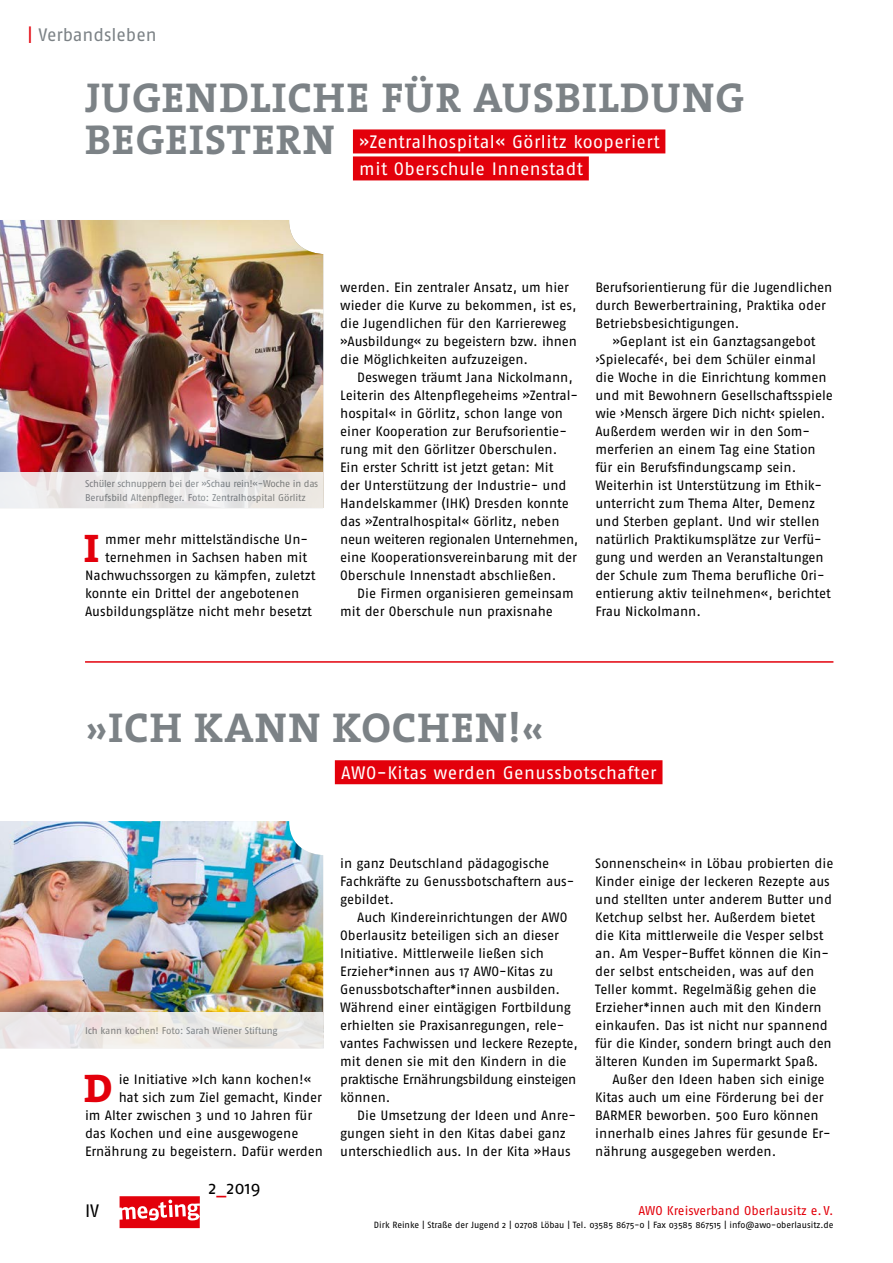
<style>
.page{position:relative;width:893px;height:1263px;background:#fff}
.page>*{position:absolute;margin:0;border:0;box-sizing:border-box;transform-origin:0 0}
.t1{font:700 42px/42px "The Serif";letter-spacing:.025em;color:#7c8286}
.t2{font:800 40.2px "The Serif";color:#e3000b}
.t3{font:18px/27px "Fago No";letter-spacing:.025em;color:#fff}
.t4{font:18px "Fago No";letter-spacing:-.005em;color:#7c8286}
.t5{font:18px "Fago No";color:#000}
.t6{font:13.5px/18px "Fago No";letter-spacing:-.005em;color:#000}
.t7{font:12.75px "Fago No";color:#e3000b}
.t8{font:9.75px/13.5px "Fago No";letter-spacing:-.015em;color:#7c8286}
.t9{font:9px "Fago No";letter-spacing:-.005em;color:#000}
.s1{color:#e3000b}
</style>
<div class="page">
<svg style="left:120px;top:1196px;width:80px;height:32px"></svg>
<img style="left:0;top:220px;width:323px;height:252px">
<div style="left:353px;top:129px;width:312px;height:24px;background:#e3000b"></div>
<div style="left:353px;top:156px;width:236px;height:24px;background:#e3000b"></div>
<div style="left:335px;top:760px;width:327px;height:24px;background:#e3000b"></div>
<svg style="left:0;top:472px;width:323px;height:36px;fill:#ebe7e4"></svg>
<hr style="left:85px;top:661px;width:748px;height:2px;background:#e3000b">
<img style="left:0;top:821px;width:323px;height:191px">
<div style="left:0;top:1012px;width:323px;height:36px;background:#ece8e6"></div>
<h3 class="t4" style="left:28px;top:25px;width:130px"><span class="s1">|</span> Verbandsleben</h3>
<h1 class="t1" style="left:85px;top:76px;width:661px">JUGENDLICHE FÜR AUSBILDUNG<br>BEGEISTERN</h1>
<h3 class="t3" style="left:359px;top:128px;width:302px">»Zentralhospital« Görlitz kooperiert mit Oberschule Innenstadt</h3>
<p class="t8" style="left:85px;top:477px;width:235px">Schüler schnuppern bei der »Schau rein!«-Woche in das<br>Berufsbild Altenpfleger. Foto: Zentralhospital Görlitz</p>
<h2 class="t2" style="left:84px;top:515px;width:16px">I</h2>
<p class="t6" style="left:105px;top:530px;width:204px">mmer mehr mittelständische Un-</p>
<p class="t6" style="left:105px;top:548px;width:204px">ternehmen in Sachsen haben mit</p>
<p class="t6" style="left:85px;top:566px;width:232px">Nachwuchssorgen zu kämpfen, zuletzt</p>
<p class="t6" style="left:85px;top:584px;width:216px">konnte ein Drittel der angebotenen</p>
<p class="t6" style="left:85px;top:602px;width:228px">Ausbildungsplätze nicht mehr besetzt</p>
<p class="t6" style="left:340px;top:278px;width:238px">werden. Ein zentraler Ansatz, um hier wieder die Kurve zu bekommen, ist es, die Jugendlichen für den Karriereweg »Ausbildung« zu begeistern bzw. ihnen die Möglichkeiten aufzuzeigen.</p>
<p class="t6" style="left:340px;top:368px;width:240px;text-indent:17px">Deswegen träumt Jana Nickolmann, Leiterin des Altenpflegeheims »Zentral&shy;hospital« in Görlitz, schon lange von einer Kooperation zur Berufsorientie&shy;rung mit den Görlitzer Oberschulen.<br>Ein erster Schritt ist jetzt getan: Mit<br>der Unterstützung der Industrie- und Handelskammer (IHK) Dresden konnte das »Zentralhospital« Görlitz, neben neun weiteren regionalen Unternehmen, eine Kooperationsvereinbarung mit der Oberschule Innenstadt abschließen.</p>
<p class="t6" style="left:340px;top:584px;width:235px;text-indent:17px">Die Firmen organisieren gemeinsam mit der Oberschule nun praxisnahe</p>
<p class="t6" style="left:595px;top:278px;width:238px">Berufsorientierung für die Jugendlichen durch Bewerbertraining, Praktika oder<br>Betriebsbesichtigungen.</p>
<p class="t6" style="left:595px;top:332px;width:239px;text-indent:17px">»Geplant ist ein Ganztagsangebot ›Spielecafé‹, bei dem Schüler einmal die Woche in die Einrichtung kommen und mit Bewohnern Gesellschaftsspiele wie ›Mensch ärgere Dich nicht‹ spielen.<br>Außerdem werden wir in den Som&shy;merferien an einem Tag eine Station für ein Berufsfindungscamp sein.<br>Weiterhin ist Unterstützung im Ethik&shy;unterricht zum Thema Alter, Demenz und Sterben geplant. Und wir stellen natürlich Praktikumsplätze zur Verfü&shy;gung und werden an Veranstaltungen der Schule zum Thema berufliche Ori&shy;entierung aktiv teilnehmen«, berichtet Frau Nickolmann.</p>
<h1 class="t1" style="left:85px;top:706px;width:461px">»ICH KANN KOCHEN!«</h1>
<h3 class="t3" style="left:341px;top:759px;width:317px">AWO-Kitas werden Genussbotschafter</h3>
<p class="t8" style="left:85px;top:1024px;width:194px">Ich kann kochen! Foto: Sarah Wiener Stiftung</p>
<h2 class="t2" style="left:84px;top:1055px;width:30px">D</h2>
<p class="t6" style="left:119px;top:1070px;width:194px">ie Initiative »Ich kann kochen!«</p>
<p class="t6" style="left:119px;top:1088px;width:205px">hat sich zum Ziel gemacht, Kinder</p>
<p class="t6" style="left:85px;top:1106px;width:229px">im Alter zwischen 3 und 10 Jahren für</p>
<p class="t6" style="left:85px;top:1124px;width:215px">das Kochen und eine ausgewogene</p>
<p class="t6" style="left:85px;top:1142px;width:240px">Ernährung zu begeistern. Dafür werden</p>
<h3 class="t5" style="left:208px;top:1178px;width:54px">2<span class="s1">_</span>2019</h3>
<p class="t6" style="left:340px;top:854px;width:236px">in ganz Deutschland pädagogische<br>Fachkräfte zu Genussbotschaftern aus&shy;gebildet.</p>
<p class="t6" style="left:340px;top:908px;width:239px;text-indent:17px">Auch Kindereinrichtungen der AWO Oberlausitz beteiligen sich an dieser Initiative. Mittlerweile ließen sich Erzieher*innen aus 17 AWO-Kitas zu Genussbotschafter*innen ausbilden.<br>Während einer eintägigen Fortbildung erhielten sie Praxisanregungen, rele&shy;vantes Fachwissen und leckere Rezepte, mit denen sie mit den Kindern in die praktische Ernährungsbildung einsteigen können.</p>
<p class="t6" style="left:340px;top:1106px;width:237px;text-indent:17px">Die Umsetzung der Ideen und Anre&shy;gungen sieht in den Kitas dabei ganz unterschiedlich aus. In der Kita »Haus</p>
<p class="t6" style="left:595px;top:854px;width:240px">Sonnenschein« in Löbau probierten die Kinder einige der leckeren Rezepte aus und stellten unter anderem Butter und Ketchup selbst her. Außerdem bietet die Kita mittlerweile die Vesper selbst an. Am Vesper-Buffet können die Kin&shy;der selbst entscheiden, was auf den Teller kommt. Regelmäßig gehen die Erzieher*innen auch mit den Kindern einkaufen. Das ist nicht nur spannend für die Kinder, sondern bringt auch den älteren Kunden im Supermarkt Spaß.</p>
<p class="t6" style="left:595px;top:1070px;width:237px;text-indent:17px">Außer den Ideen haben sich einige Kitas auch um eine Förderung bei der BARMER beworben. 500 Euro können innerhalb eines Jahres für gesunde Er&shy;nährung ausgegeben werden.</p>
<h3 class="t5" style="left:85px;top:1200px;width:16px">IV</h3>
<p class="t7" style="left:638px;top:1203px;width:196px">AWO Kreisverband Oberlausitz e.V.</p>
<p class="t9" style="left:374px;top:1220px;width:461px">Dirk Reinke | Straße der Jugend 2 | 02708 Löbau | Tel. 03585 8675-0 | Fax 03585 867515 | info@awo-oberlausitz.de</p>
</div>
